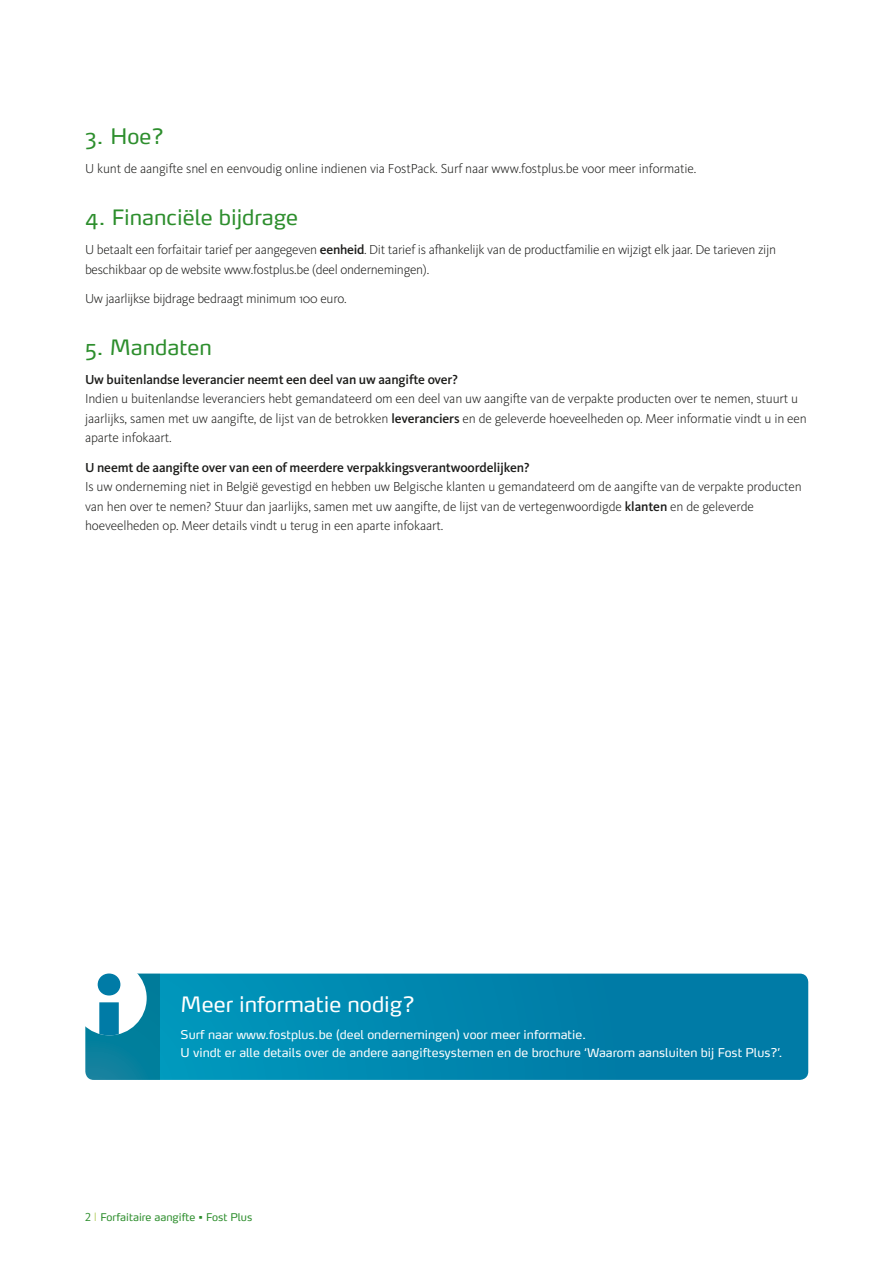
<style>
.page{position:relative;width:893px;height:1263px;background:#fff}
.page>*{position:absolute;margin:0;border:0;box-sizing:border-box;transform-origin:0 0}
.t1{font:21px "Max Pro";color:#2d8e2d}
.t2{font:21px "Max Pro";color:#fff}
.t3{font:300 13.5px/19.5px "Kievit Pro";letter-spacing:-.01em;color:#1d1d1b}
.t4{font:500 13.5px "Kievit Pro";letter-spacing:-.01em;color:#1d1d1b}
.t5{font:12px/18px "Max Pro";color:#fff}
.t6{font:10.5px "Max Pro";color:#2d8e2d}
.s1{font-weight:500}
.s2{font-family:"Kievit Pro";font-size:12px}
.s3{font-size:11.25px;color:#c5d984}
</style>
<div class="page">
<svg style="left:160px;top:973px;width:648px;height:107px;background:#0186ae"></svg>
<div style="left:85px;top:973px;width:75px;height:107px;background:linear-gradient(to bottom,#007b99,#0b829e)"></div>
<div style="left:72px;top:961px;width:75px;height:74px;background:#fff;border-radius:50%"></div>
<svg style="left:98px;top:973px;width:22px;height:62px"></svg>
<h1 class="t1" style="left:85px;top:123px;width:80px">3. Hoe?</h1>
<p class="t3" style="left:85px;top:159px;width:613px">U kunt de aangifte snel en eenvoudig online indienen via FostPack. Surf naar www.fostplus.be voor meer informatie.</p>
<h1 class="t1" style="left:85px;top:204px;width:215px">4. Financiële bijdrage</h1>
<p class="t3" style="left:85px;top:240px;width:693px">U betaalt een forfaitair tarief per aangegeven <span class="s1">eenheid</span>. Dit tarief is afhankelijk van de productfamilie en wijzigt elk jaar. De tarieven zijn beschikbaar op de website www.fostplus.be (deel ondernemingen).</p>
<p class="t3" style="left:85px;top:289px;width:263px">Uw jaarlijkse bijdrage bedraagt minimum 100 euro.</p>
<h1 class="t1" style="left:85px;top:333px;width:128px">5. Mandaten</h1>
<p class="t4" style="left:85px;top:371px;width:374px">Uw buitenlandse leverancier neemt een deel van uw aangifte over?</p>
<p class="t3" style="left:85px;top:389px;width:723px">Indien u buitenlandse leveranciers hebt gemandateerd om een deel van uw aangifte van de verpakte producten over te nemen, stuurt u jaarlijks, samen met uw aangifte, de lijst van de betrokken <span class="s1">leveranciers</span> en de geleverde hoeveelheden op. Meer informatie vindt u in een aparte infokaart.</p>
<p class="t4" style="left:85px;top:459px;width:446px">U neemt de aangifte over van een of meerdere verpakkingsverantwoordelijken?</p>
<p class="t3" style="left:85px;top:477px;width:718px">Is uw onderneming niet in België gevestigd en hebben uw Belgische klanten u gemandateerd om de aangifte van de verpakte producten van hen over te nemen? Stuur dan jaarlijks, samen met uw aangifte, de lijst van de vertegenwoordigde <span class="s1">klanten</span> en de geleverde hoeveelheden op. Meer details vindt u terug in een aparte infokaart.</p>
<h1 class="t2" style="left:181px;top:990px;width:236px">Meer informatie nodig?</h1>
<p class="t5" style="left:181px;top:1026px;width:603px">Surf naar www.fostplus.be (deel ondernemingen) voor meer informatie.<br>U vindt er alle details over de andere aangiftesystemen en de brochure ‘Waarom aansluiten bij Fost Plus?’.</p>
<p class="t6" style="left:85px;top:1210px;width:169px"><span class="s2">2</span> <span class="s3">I</span> Forfaitaire aangifte • Fost Plus</p>
</div>
